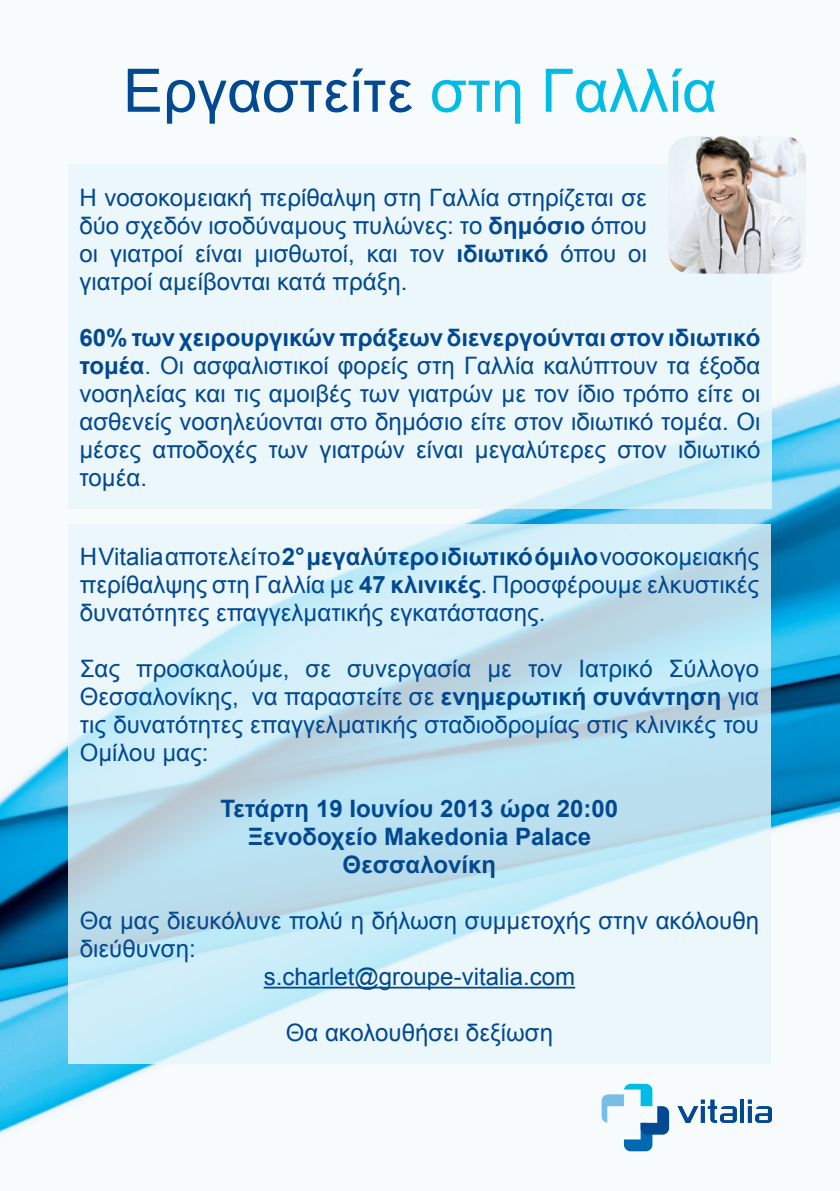
<style>
.page{position:relative;width:840px;height:1191px;background:#fff}
.page>*{position:absolute;margin:0;border:0;box-sizing:border-box;transform-origin:0 0}
.t1{font:60px "Arial";color:#014990}
.t2{font:24px/28px "Arial";color:#014990;text-align:justify}
.t3{font:700 24px "Arial";color:#014990}
.s1{color:#02bce5}
.s2{font-weight:700}
</style>
<div class="page">
<img style="left:0;top:154px;width:839px;height:998px">
<div style="left:68px;top:165px;width:703px;height:344px;background:#e9f7fb"></div>
<img style="left:668px;top:136px;width:137px;height:138px">
<svg style="left:68px;top:524px;width:702px;height:540px;background:#cee9f3"></svg>
<hr style="left:263px;top:986px;width:312px;height:2px;background:#014990">
<svg style="left:601px;top:1083px;width:67px;height:68px"></svg>
<svg style="left:677px;top:1099px;width:59px;height:23px"></svg>
<hr style="left:740px;top:1099px;width:3px;height:23px;background:#014990">
<svg style="left:747px;top:1099px;width:24px;height:23px"></svg>
<svg style="left:747px;top:1106px;width:4px;height:16px"></svg>
<p class="t1" style="left:123px;top:51px;width:595px">Εργαστείτε <span class="s1">στη Γαλλία</span></p>
<p class="t2" style="left:79px;top:183px;width:568px">Η νοσοκομειακή περίθαλψη στη Γαλλία στηρίζεται σε δύο σχεδόν ισοδύναμους πυλώνες: το <span class="s2">δημόσιο</span> όπου οι γιατροί είναι μισθωτοί, και τον <span class="s2">ιδιωτικό</span> όπου οι γιατροί αμείβονται κατά πράξη.</p>
<p class="t2" style="left:79px;top:323px;width:682px"><span class="s2">60% των χειρουργικών πράξεων διενεργούνται στον ιδιωτικό τομέα</span>. Οι ασφαλιστικοί φορείς στη Γαλλία καλύπτουν τα έξοδα νοσηλείας και τις αμοιβές των γιατρών με τον ίδιο τρόπο είτε οι ασθενείς νοσηλεύονται στο δημόσιο είτε στον ιδιωτικό τομέα. Οι μέσες αποδοχές των γιατρών είναι μεγαλύτερες στον ιδιωτικό τομέα.</p>
<p class="t2" style="left:80px;top:543px;width:680px">Η Vitalia αποτελεί το <span class="s2">2° μεγαλύτερο ιδιωτικό όμιλο</span> νοσοκομειακής περίθαλψης στη Γαλλία με <span class="s2">47 κλινικές</span>. Προσφέρουμε ελκυστικές δυνατότητες επαγγελματικής εγκατάστασης.</p>
<p class="t2" style="left:80px;top:655px;width:680px">Σας προσκαλούμε, σε συνεργασία με τον Ιατρικό Σύλλογο Θεσσαλονίκης, να παραστείτε σε <span class="s2">ενημερωτική συνάντηση</span> για τις δυνατότητες επαγγελματικής σταδιοδρομίας στις κλινικές του Ομίλου μας:</p>
<p class="t3" style="left:220px;top:792px;width:399px">Τετάρτη 19 Ιουνίου 2013 ώρα 20:00</p>
<p class="t3" style="left:247px;top:820px;width:345px">Ξενοδοχείο Makedonia Palace</p>
<p class="t3" style="left:342px;top:848px;width:155px">Θεσσαλονίκη</p>
<p class="t2" style="left:80px;top:907px;width:680px">Θα μας διευκόλυνε πολύ η δήλωση συμμετοχής στην ακόλουθη διεύθυνση:</p>
<p class="t2" style="left:263px;top:963px;width:313px">s.charlet@groupe-vitalia.com</p>
<p class="t2" style="left:285px;top:1019px;width:269px">Θα ακολουθήσει δεξίωση</p>
</div>
